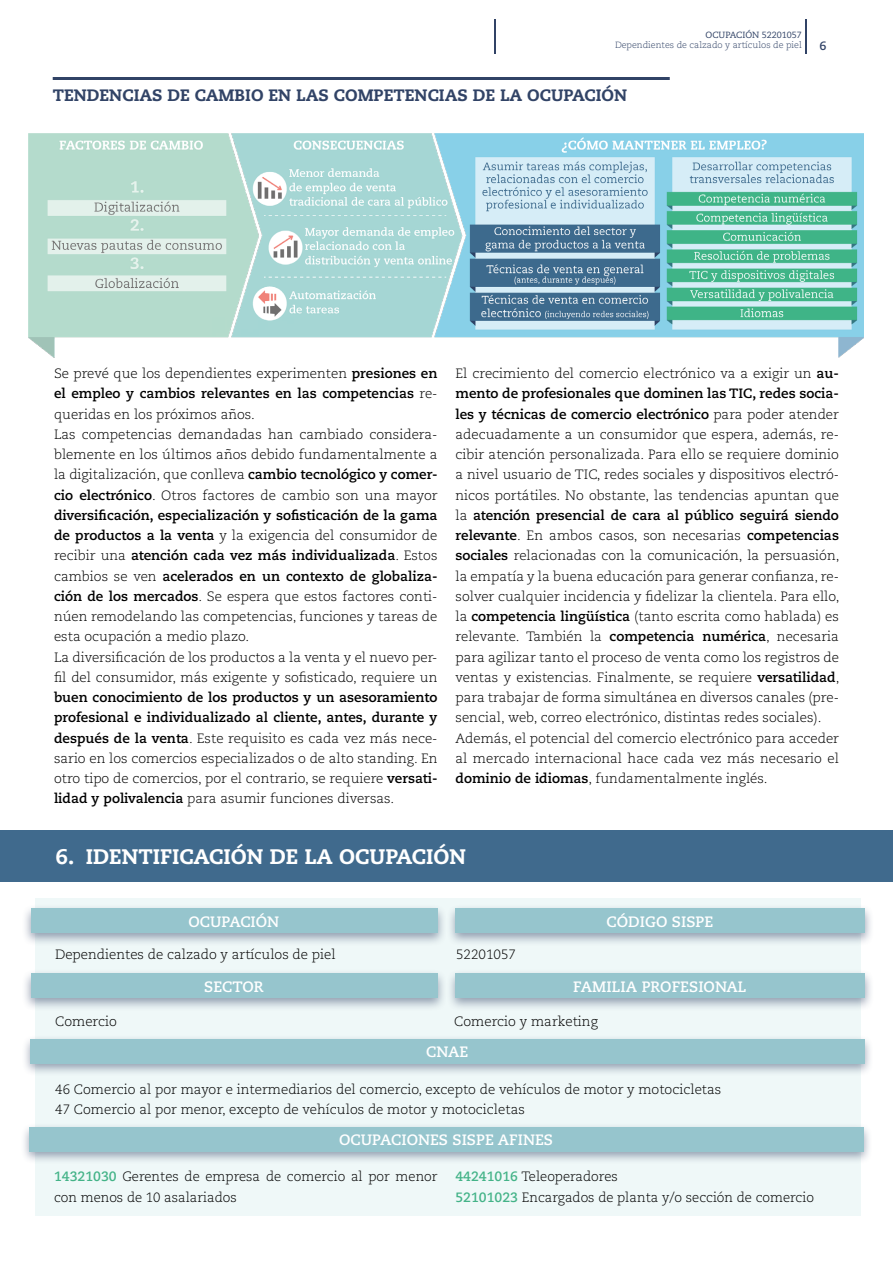
<style>
.page{position:relative;width:893px;height:1263px;background:#fff}
.page>*{position:absolute;margin:0;border:0;box-sizing:border-box;transform-origin:0 0}
.t1{font:800 21px "Caecilia LT Std";color:#fff}
.t2{font:800 16.5px "Caecilia LT Std";color:#314366}
.t3{font:700 15px "Caecilia LT Std";color:#fff}
.t4{font:300 13.5px/20.2px "Caecilia LT Std";color:#000}
.t5{font:700 12px "Caecilia LT Std";color:#314366}
.t6{font:300 9px "Caecilia LT Std";color:#314366}
.t7{font:9px "Caecilia LT Std";color:#314366}
.s1{font-weight:700}
.s2{font-weight:700;color:#44b388}
</style>
<div class="page">
<hr style="left:805px;top:20px;width:1px;height:34px;background:#314366">
<hr style="left:495px;top:20px;width:1px;height:34px;background:#314366">
<hr style="left:53px;top:77px;width:617px;height:3px;background:#314366">
<div style="left:0;top:830px;width:893px;height:52px;background:#406a8d"></div>
<div style="left:35px;top:898px;width:825px;height:317px;background:#eff8f8"></div>
<div style="left:21px;top:904px;width:425px;height:42px;background:#314366;opacity:.5"></div>
<div style="left:31px;top:909px;width:406px;height:24px;background:#96c5cd"></div>
<div style="left:446px;top:904px;width:428px;height:42px;background:#314366;opacity:.5"></div>
<div style="left:455px;top:909px;width:410px;height:24px;background:#96c5cd"></div>
<div style="left:21px;top:969px;width:425px;height:42px;background:#314366;opacity:.5"></div>
<div style="left:31px;top:974px;width:406px;height:24px;background:#96c5cd"></div>
<div style="left:446px;top:969px;width:428px;height:42px;background:#314366;opacity:.5"></div>
<div style="left:455px;top:974px;width:410px;height:24px;background:#96c5cd"></div>
<div style="left:21px;top:1034px;width:853px;height:43px;background:#314366;opacity:.5"></div>
<div style="left:31px;top:1040px;width:834px;height:23px;background:#96c5cd"></div>
<img style="left:29px;top:133px;width:834px;height:225px">
<div style="left:20px;top:1122px;width:853px;height:43px;background:#314366;opacity:.5"></div>
<div style="left:29px;top:1127px;width:835px;height:24px;background:#96c5cd"></div>
<p class="t7" style="left:706px;top:29px;width:98px">OCUPACIÓN 52201057</p>
<p class="t6" style="left:615px;top:40px;width:188px">Dependientes de calzado y artículos de piel</p>
<p class="t2" style="left:53px;top:85px;width:576px">TENDENCIAS DE CAMBIO EN LAS COMPETENCIAS DE LA OCUPACIÓN</p>
<p class="t5" style="left:819px;top:39px;width:9px">6</p>
<p class="t4" style="left:54px;top:364px;width:385px">Se prevé que los dependientes experimenten <span class="s1">presiones en el empleo y cambios relevantes en las competencias</span> re&shy;queridas en los próximos años.<br>Las competencias demandadas han cambiado considera&shy;blemente en los últimos años debido fundamentalmente a la digitalización, que conlleva <span class="s1">cambio tecnológico y comer&shy;cio electrónico</span>. Otros factores de cambio son una mayor <span class="s1">diversificación, especialización y sofisticación de la gama de productos a la venta</span> y la exigencia del consumidor de recibir una <span class="s1">atención cada vez más individualizada</span>. Estos cambios se ven <span class="s1">acelerados en un contexto de globaliza&shy;ción de los mercados</span>. Se espera que estos factores conti&shy;núen remodelando las competencias, funciones y tareas de esta ocupación a medio plazo.<br>La diversificación de los productos a la venta y el nuevo per&shy;fil del consumidor, más exigente y sofisticado, requiere un</p>
<p class="t4" style="left:54px;top:688px;width:385px;text-align:justify"><span class="s1">buen conocimiento de los productos y un asesoramiento profesional e individualizado al cliente, antes, durante y después de la venta</span>. Este requisito es cada vez más nece&shy;sario en los comercios especializados o de alto standing. En otro tipo de comercios, por el contrario, se requiere <span class="s1">versati&shy;lidad y polivalencia</span> para asumir funciones diversas.</p>
<p class="t4" style="left:455px;top:364px;width:385px">El crecimiento del comercio electrónico va a exigir un <span class="s1">au&shy;mento de profesionales que dominen las TIC, redes socia&shy;les y técnicas de comercio electrónico</span> para poder atender adecuadamente a un consumidor que espera, además, re&shy;cibir atención personalizada. Para ello se requiere dominio a nivel usuario de TIC, redes sociales y dispositivos electró&shy;nicos portátiles. No obstante, las tendencias apuntan que la <span class="s1">atención presencial de cara al público seguirá siendo relevante</span>. En ambos casos, son necesarias <span class="s1">competencias sociales</span> relacionadas con la comunicación, la persuasión, la empatía y la buena educación para generar confianza, re&shy;solver cualquier incidencia y fidelizar la clientela. Para ello, la <span class="s1">competencia lingüística</span> (tanto escrita como hablada) es relevante. También la <span class="s1">competencia numérica</span>, necesaria para agilizar tanto el proceso de venta como los registros de ventas y existencias. Finalmente, se requiere <span class="s1">versatilidad</span>, para trabajar de forma simultánea en diversos canales (pre&shy;sencial, web, correo electrónico, distintas redes sociales).<br>Además, el potencial del comercio electrónico para acceder al mercado internacional hace cada vez más necesario el <span class="s1">dominio de idiomas</span>, fundamentalmente inglés.</p>
<h1 class="t1" style="left:56px;top:844px;width:412px">6. IDENTIFICACIÓN DE LA OCUPACIÓN</h1>
<p class="t3" style="left:188px;top:912px;width:92px">OCUPACIÓN</p>
<p class="t3" style="left:607px;top:912px;width:108px">CÓDIGO SISPE</p>
<p class="t4" style="left:55px;top:944px;width:282px">Dependientes de calzado y artículos de piel</p>
<p class="t4" style="left:456px;top:944px;width:62px">52201057</p>
<p class="t4" style="left:55px;top:1012px;width:63px">Comercio</p>
<p class="t3" style="left:204px;top:977px;width:61px">SECTOR</p>
<p class="t3" style="left:573px;top:977px;width:175px">FAMILIA PROFESIONAL</p>
<p class="t4" style="left:454px;top:1012px;width:145px">Comercio y marketing</p>
<p class="t3" style="left:426px;top:1043px;width:44px">CNAE</p>
<p class="t4" style="left:55px;top:1079px;width:668px">46 Comercio al por mayor e intermediarios del comercio, excepto de vehículos de motor y motocicletas<br>47 Comercio al por menor, excepto de vehículos de motor y motocicletas</p>
<p class="t3" style="left:339px;top:1131px;width:215px">OCUPACIONES SISPE AFINES</p>
<p class="t4" style="left:54px;top:1167px;width:385px"><span class="s2">14321030</span> Gerentes de empresa de comercio al por menor con menos de 10 asalariados</p>
<p class="t4" style="left:455px;top:1167px;width:360px"><span class="s2">44241016</span> Teleoperadores<br><span class="s2">52101023</span> Encargados de planta y/o sección de comercio</p>
</div>
